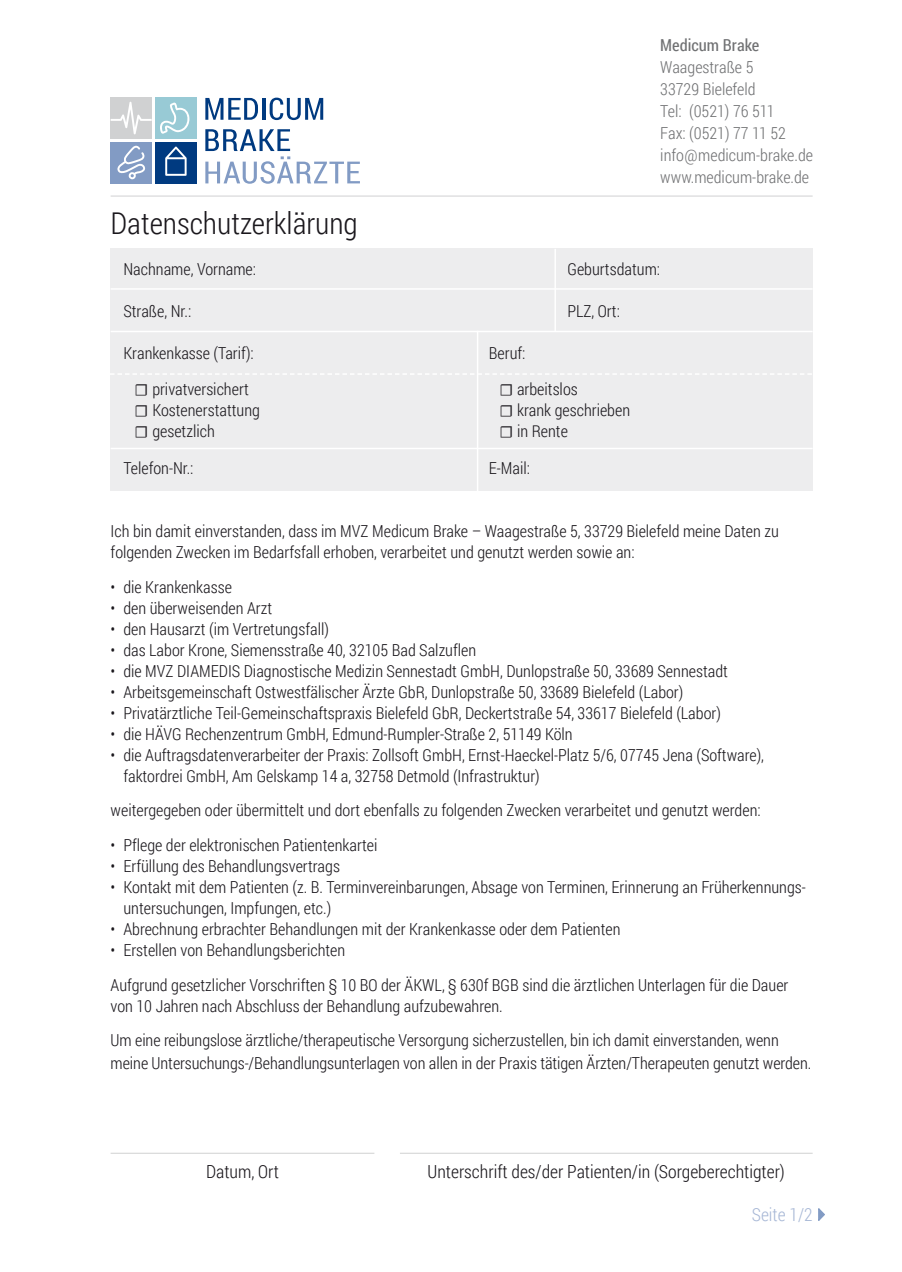
<style>
.page{position:relative;width:902px;height:1272px;background:#fff}
.page>*{position:absolute;margin:0;border:0;box-sizing:border-box;transform-origin:0 0}
.t1{font:300 30px "Roboto Condensed";color:#1a171c}
.t2{font:300 18px "Roboto Condensed";color:#1a171c}
.t3{font:300 18px "Roboto Condensed";color:#a8b8d6}
.t4{font:300 16.5px/21px "Roboto Condensed";color:#1a171c}
.t5{font:300 16.5px "Roboto Condensed";color:#707173}
.t6{font:16.5px "Roboto Condensed";color:#707173}
.s1{font-family:"Minion Pro";font-weight:400}
</style>
<div class="page">
<div style="left:111px;top:249px;width:701px;height:242px;background:#ededee"></div>
<hr style="left:111px;top:196px;width:701px;height:1px;background:#d0d1d2">
<svg style="left:205px;top:98px;width:53px;height:22px"></svg>
<hr style="left:262px;top:98px;width:3px;height:22px;background:#003a80">
<svg style="left:269px;top:98px;width:54px;height:22px"></svg>
<div style="left:111px;top:98px;width:41px;height:41px;background:#d0d1d2"></div>
<svg style="left:111px;top:102px;width:41px;height:32px"></svg>
<div style="left:111px;top:142px;width:41px;height:41px;background:#829bc4"></div>
<svg style="left:117px;top:145px;width:28px;height:34px"></svg>
<div style="left:155px;top:142px;width:41px;height:41px;background:#003a80"></div>
<svg style="left:165px;top:146px;width:21px;height:30px"></svg>
<div style="left:155px;top:98px;width:41px;height:41px;background:#98cad5"></div>
<svg style="left:160px;top:103px;width:30px;height:31px"></svg>
<svg style="left:205px;top:129px;width:155px;height:55px"></svg>
<hr style="left:111px;top:288px;width:701px;height:2px;background:#fff">
<hr style="left:111px;top:331px;width:701px;height:1px;background:#fff">
<hr style="left:111px;top:448px;width:701px;height:1px;background:#fff">
<hr style="left:554px;top:249px;width:2px;height:83px;background:#fff">
<hr style="left:477px;top:331px;width:1px;height:160px;background:#fff">
<hr style="left:111px;top:1152px;width:263px;height:1px;background:#d0d1d2">
<hr style="left:400px;top:1152px;width:412px;height:1px;background:#d0d1d2">
<svg style="left:818px;top:1208px;width:7px;height:13px"></svg>
<svg style="left:111px;top:373px;width:700px;height:2px"></svg>
<p class="t1" style="left:111px;top:202px;width:249px">Datenschutzerklärung</p>
<p class="t6" style="left:660px;top:33px;width:101px">Medicum Brake</p>
<p class="t5" style="left:660px;top:55px;width:95px">Waagestraße 5</p>
<p class="t5" style="left:660px;top:77px;width:97px">33729 Bielefeld</p>
<p class="t5" style="left:660px;top:100px;width:116px">Tel: (0521) 76 511</p>
<p class="t5" style="left:660px;top:122px;width:127px">Fax: (0521) 77 11 52</p>
<p class="t5" style="left:660px;top:144px;width:154px">info@medicum-brake.de</p>
<p class="t5" style="left:660px;top:166px;width:150px">www.medicum-brake.de</p>
<p class="t4" style="left:123px;top:258px;width:134px">Nachname, Vorname:</p>
<p class="t4" style="left:567px;top:258px;width:94px">Geburtsdatum:</p>
<p class="t4" style="left:123px;top:300px;width:69px">Straße, Nr.:</p>
<p class="t4" style="left:567px;top:300px;width:54px">PLZ, Ort:</p>
<p class="t4" style="left:123px;top:342px;width:132px">Krankenkasse (Tarif):</p>
<p class="t4" style="left:489px;top:342px;width:38px">Beruf:</p>
<p class="t4" style="left:135px;top:378px;width:116px"><span class="s1">☐</span> privatversichert</p>
<p class="t4" style="left:499px;top:378px;width:80px"><span class="s1">☐</span> arbeitslos</p>
<p class="t4" style="left:135px;top:399px;width:127px"><span class="s1">☐</span> Kostenerstattung</p>
<p class="t4" style="left:499px;top:399px;width:132px"><span class="s1">☐</span> krank geschrieben</p>
<p class="t4" style="left:135px;top:420px;width:82px"><span class="s1">☐</span> gesetzlich</p>
<p class="t4" style="left:499px;top:420px;width:70px"><span class="s1">☐</span> in Rente</p>
<p class="t4" style="left:123px;top:457px;width:72px">Telefon-Nr.:</p>
<p class="t4" style="left:489px;top:457px;width:43px">E-Mail:</p>
<p class="t4" style="left:111px;top:520px;width:669px">Ich bin damit einverstanden, dass im MVZ Medicum Brake – Waagestraße 5, 33729 Bielefeld meine Daten zu folgenden Zwecken im Bedarfsfall erhoben, verarbeitet und genutzt werden sowie an:</p>
<p class="t4" style="left:111px;top:576px;width:123px">• die Krankenkasse</p>
<p class="t4" style="left:111px;top:597px;width:163px">• den überweisenden Arzt</p>
<p class="t4" style="left:111px;top:618px;width:220px">• den Hausarzt (im Vertretungsfall)</p>
<p class="t4" style="left:111px;top:639px;width:367px">• das Labor Krone, Siemensstraße 40, 32105 Bad Salzuflen</p>
<p class="t4" style="left:111px;top:660px;width:618px">• die MVZ DIAMEDIS Diagnostische Medizin Sennestadt GmbH, Dunlopstraße 50, 33689 Sennestadt</p>
<p class="t4" style="left:111px;top:681px;width:574px">• Arbeitsgemeinschaft Ostwestfälischer Ärzte GbR, Dunlopstraße 50, 33689 Bielefeld (Labor)</p>
<p class="t4" style="left:111px;top:702px;width:611px">• Privatärztliche Teil-Gemeinschaftspraxis Bielefeld GbR, Deckertstraße 54, 33617 Bielefeld (Labor)</p>
<p class="t4" style="left:111px;top:723px;width:463px">• die HÄVG Rechenzentrum GmbH, Edmund-Rumpler-Straße 2, 51149 Köln</p>
<p class="t4" style="left:111px;top:744px;width:655px">• die Auftragsdatenverarbeiter der Praxis: Zollsoft GmbH, Ernst-Haeckel-Platz 5/6, 07745 Jena (Software),</p>
<p class="t4" style="left:123px;top:765px;width:418px">faktordrei GmbH, Am Gelskamp 14 a, 32758 Detmold (Infrastruktur)</p>
<p class="t4" style="left:111px;top:799px;width:651px">weitergegeben oder übermittelt und dort ebenfalls zu folgenden Zwecken verarbeitet und genutzt werden:</p>
<p class="t4" style="left:111px;top:834px;width:268px">• Pflege der elektronischen Patientenkartei</p>
<p class="t4" style="left:111px;top:855px;width:231px">• Erfüllung des Behandlungsvertrags</p>
<p class="t4" style="left:123px;top:876px;width:684px;text-indent:-13px">• Kontakt mit dem Patienten (z. B. Terminvereinbarungen, Absage von Terminen, Erinnerung an Früherkennungs&shy;untersuchungen, Impfungen, etc.)</p>
<p class="t4" style="left:111px;top:918px;width:511px">• Abrechnung erbrachter Behandlungen mit der Krankenkasse oder dem Patienten</p>
<p class="t4" style="left:111px;top:939px;width:236px">• Erstellen von Behandlungsberichten</p>
<p class="t4" style="left:111px;top:973px;width:679px">Aufgrund gesetzlicher Vorschriften § 10 BO der ÄKWL, § 630f BGB sind die ärztlichen Unterlagen für die Dauer von 10 Jahren nach Abschluss der Behandlung aufzubewahren.</p>
<p class="t4" style="left:111px;top:1028px;width:702px;line-height:22.5px">Um eine reibungslose ärztliche/therapeutische Versorgung sicherzustellen, bin ich damit einverstanden, wenn meine Untersuchungs-/Behandlungsunterlagen von allen in der Praxis tätigen Ärzten/Therapeuten genutzt werden.</p>
<p class="t2" style="left:206px;top:1158px;width:74px">Datum, Ort</p>
<p class="t2" style="left:427px;top:1158px;width:359px">Unterschrift des/der Patienten/in (Sorgeberechtigter)</p>
<p class="t3" style="left:751px;top:1201px;width:62px">Seite 1/2</p>
</div>
